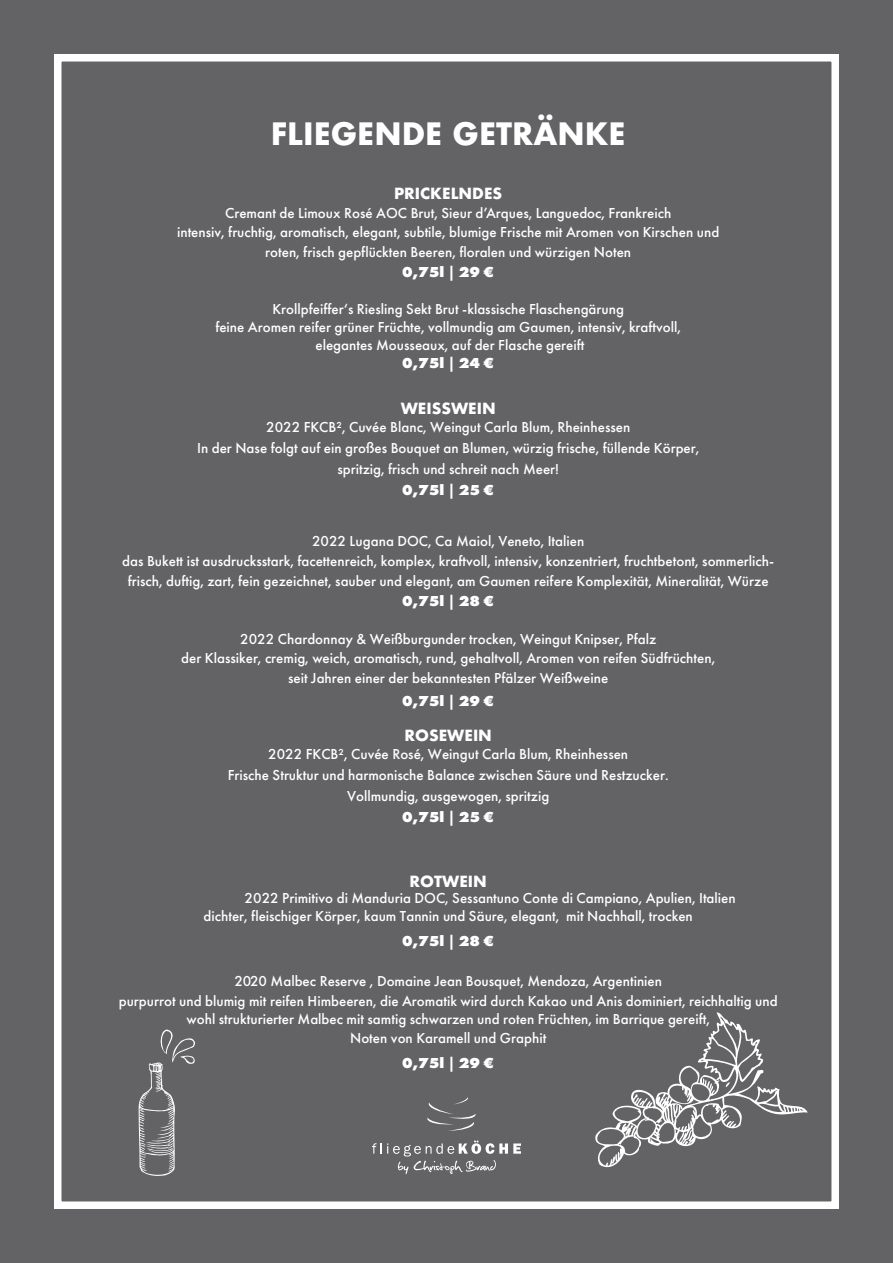
<style>
.page{position:relative;width:893px;height:1263px;background:#636366}
.page>*{position:absolute;margin:0;border:0;box-sizing:border-box;transform-origin:0 0}
.t1{font:700 30px "Futura";color:#fff}
.t2{font:500 15px/18px "Futura PT";color:#fff;text-align:center}
.t3{font:800 15px "Futura PT";color:#fff}
.t4{font:700 15px "Futura";color:#fff}
</style>
<div class="page">
<div style="left:54px;top:54px;width:785px;height:1155px;border:8px solid #fff"></div>
<svg style="left:427px;top:1097px;width:49px;height:34px"></svg>
<svg style="left:372px;top:1140px;width:149px;height:34px"></svg>
<svg style="left:139px;top:1029px;width:56px;height:147px"></svg>
<svg style="left:595px;top:1012px;width:213px;height:156px"></svg>
<h1 class="t1" style="left:271px;top:112px;width:356px">FLIEGENDE GETRÄNKE</h1>
<p class="t4" style="left:394px;top:182px;width:110px">PRICKELNDES</p>
<p class="t2" style="left:177px;top:203px;width:544px;line-height:19.8px">Cremant de Limoux Rosé AOC Brut, Sieur d’Arques, Languedoc, Frankreich<br>intensiv, fruchtig, aromatisch, elegant, subtile, blumige Frische mit Aromen von Kirschen und roten, frisch gepflückten Beeren, floralen und würzigen Noten</p>
<p class="t3" style="left:402px;top:262px;width:93px">0,75l | 29 €</p>
<p class="t2" style="left:215px;top:300px;width:467px">Krollpfeiffer‘s Riesling Sekt Brut -klassische Flaschengärung<br>feine Aromen reifer grüner Früchte, vollmundig am Gaumen, intensiv, kraftvoll, elegantes Mousseaux, auf der Flasche gereift</p>
<p class="t3" style="left:402px;top:354px;width:93px">0,75l | 24 €</p>
<p class="t4" style="left:401px;top:397px;width:97px">WEISSWEIN</p>
<p class="t2" style="left:197px;top:417px;width:504px;line-height:20.5px">2022 FKCB², Cuvée Blanc, Weingut Carla Blum, Rheinhessen<br>In der Nase folgt auf ein großes Bouquet an Blumen, würzig frische, füllende Körper, spritzig, frisch und schreit nach Meer!</p>
<p class="t3" style="left:402px;top:480px;width:93px">0,75l | 25 €</p>
<p class="t2" style="left:122px;top:531px;width:654px;line-height:20px">2022 Lugana DOC, Ca Maiol, Veneto, Italien<br>das Bukett ist ausdrucksstark, facettenreich, komplex, kraftvoll, intensiv, konzentriert, fruchtbetont, sommerlich&shy;frisch, duftig, zart, fein gezeichnet, sauber und elegant, am Gaumen reifere Komplexität, Mineralität, Würze</p>
<p class="t3" style="left:402px;top:592px;width:93px">0,75l | 28 €</p>
<p class="t2" style="left:181px;top:629px;width:535px;line-height:19.4px">2022 Chardonnay &amp; Weißburgunder trocken, Weingut Knipser, Pfalz<br>der Klassiker, cremig, weich, aromatisch, rund, gehaltvoll, Aromen von reifen Südfrüchten, seit Jahren einer der bekanntesten Pfälzer Weißweine</p>
<p class="t3" style="left:402px;top:691px;width:93px">0,75l | 29 €</p>
<p class="t4" style="left:404px;top:724px;width:89px">ROSEWEIN</p>
<p class="t2" style="left:228px;top:744px;width:442px;line-height:20.7px">2022 FKCB², Cuvée Rosé, Weingut Carla Blum, Rheinhessen<br>Frische Struktur und harmonische Balance zwischen Säure und Restzucker.<br>Vollmundig, ausgewogen, spritzig</p>
<p class="t3" style="left:402px;top:807px;width:93px">0,75l | 25 €</p>
<p class="t4" style="left:410px;top:870px;width:79px">ROTWEIN</p>
<p class="t2" style="left:204px;top:889px;width:534px;text-align:left;text-indent:41px">2022 Primitivo di Manduria DOC, Sessantuno Conte di Campiano, Apulien, Italien dichter, fleischiger Körper, kaum Tannin und Säure, elegant, mit Nachhall, trocken</p>
<p class="t3" style="left:402px;top:931px;width:93px">0,75l | 28 €</p>
<p class="t2" style="left:119px;top:972px;width:660px;line-height:19px">2020 Malbec Reserve , Domaine Jean Bousquet, Mendoza, Argentinien<br>purpurrot und blumig mit reifen Himbeeren, die Aromatik wird durch Kakao und Anis dominiert, reichhaltig und wohl strukturierter Malbec mit samtig schwarzen und roten Früchten, im Barrique gereift,<br>Noten von Karamell und Graphit</p>
<p class="t3" style="left:402px;top:1053px;width:93px">0,75l | 29 €</p>
</div>
